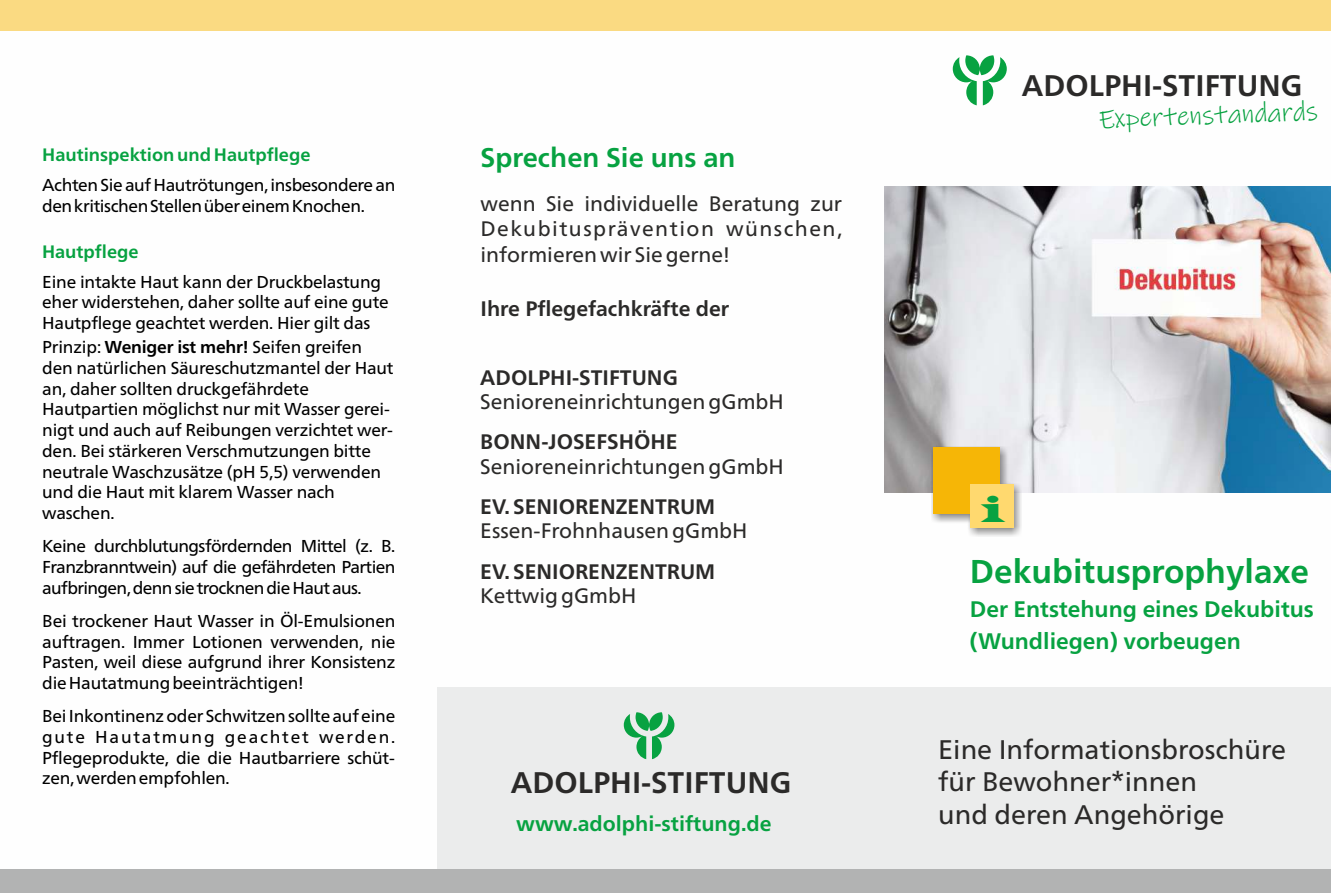
<style>
.page{position:relative;width:1331px;height:893px;background:#fff}
.page>*{position:absolute;margin:0;border:0;box-sizing:border-box;transform-origin:0 0}
.t1{font:37.8px "Latin Wide";color:#07a241}
.t2{font:700 33px "Frutiger Neue LT Pro";color:#07a241}
.t3{font:700 29.85px "Frutiger Neue LT Pro";color:#2b2a29}
.t4{font:27.15px "Ink Free";color:#07a241}
.t5{font:700 27px "Frutiger Neue LT Pro";color:#07a241}
.t6{font:26.85px/32.2px "Frutiger Neue LT Pro";color:#2b2a29}
.t7{font:700 22.5px/31.3px "Frutiger Neue LT Pro";color:#07a241}
.t8{font:21px/25.2px "Frutiger Neue LT Pro";color:#2b2a29;text-align:justify}
.t9{font:700 21px "Frutiger Neue LT Pro";color:#2b2a29}
.t10{font:700 21px "Frutiger Neue LT Pro";color:#07a241}
.t11{font:700 18px "Frutiger Neue LT Pro";color:#07a241}
.t12{font:17.25px/20.7px "Frutiger Neue LT Pro";letter-spacing:-.01em;color:#000;text-align:justify}
.s1{font-weight:700}
</style>
<div class="page">
<img style="left:884px;top:187px;width:447px;height:305px">
<div style="left:438px;top:687px;width:893px;height:182px;background:#ebecec"></div>
<div style="left:0;top:0;width:1331px;height:31px;background:#fada82"></div>
<svg style="left:953px;top:55px;width:54px;height:50px"></svg>
<div style="left:0;top:869px;width:1331px;height:24px;background:#b2b3b3"></div>
<img style="left:931px;top:447px;width:90px;height:89px">
<div style="left:933px;top:448px;width:67px;height:66px;background:#f6b606"></div>
<div style="left:970px;top:484px;width:43px;height:44px;background:#ffd96f"></div>
<svg style="left:624px;top:712px;width:50px;height:47px"></svg>
<p class="t11" style="left:42px;top:147px;width:270px">Hautinspektion und Hautpflege</p>
<p class="t12" style="left:42px;top:176px;width:355px">Achten Sie auf Hautrötungen, insbesondere an denkritischenStellenübereinemKnochen.</p>
<p class="t11" style="left:42px;top:244px;width:98px">Hautpflege</p>
<p class="t12" style="left:42px;top:273px;width:348px;text-align:left">Eine intakte Haut kann der Druckbelastung eher widerstehen, daher sollte auf eine gute<br>Hautpflege geachtet werden. Hier gilt das</p>
<p class="t12" style="left:42px;top:338px;width:353px;text-align:left">Prinzip: <span class="s1">Weniger ist mehr!</span> Seifen greifen den natürlichen Säureschutzmantel der Haut an, daher sollten druckgefährdete Hautpartien möglichst nur mit Wasser gerei&shy;nigt und auch auf Reibungen verzichtet wer&shy;den. Bei stärkeren Verschmutzungen bitte neutrale Waschzusätze (pH 5,5) verwenden und die Haut mit klarem Wasser nach waschen.</p>
<p class="t12" style="left:42px;top:537px;width:355px">Keine durchblutungsfördernden Mittel (z. B.<br>Franzbranntwein) auf die gefährdeten Partien aufbringen, denn sie trocknen die Haut aus.</p>
<p class="t12" style="left:42px;top:612px;width:355px">Bei trockener Haut Wasser in Öl-Emulsionen auftragen. Immer Lotionen verwenden, nie Pasten, weil diese aufgrund ihrer Konsistenz dieHautatmungbeeinträchtigen!</p>
<p class="t12" style="left:42px;top:707px;width:355px">BeiInkontinenzoder Schwitzensollteaufeine gute Hautatmung geachtet werden.<br>Pflegeprodukte, die die Hautbarriere schüt&shy;zen,werdenempfohlen.</p>
<h3 class="t5" style="left:481px;top:147px;width:256px">Sprechen Sie uns an</h3>
<p class="t8" style="left:481px;top:193px;width:363px">wenn Sie individuelle Beratung zur Dekubitusprävention wünschen, informieren wir Sie gerne!</p>
<p class="t9" style="left:481px;top:299px;width:250px">Ihre Pflegefachkräfte der</p>
<p class="t9" style="left:480px;top:368px;width:199px">ADOLPHI-STIFTUNG</p>
<p class="t8" style="left:480px;top:391px;width:305px">Senioreneinrichtungen gGmbH</p>
<p class="t9" style="left:480px;top:433px;width:199px">BONN-JOSEFSHÖHE</p>
<p class="t8" style="left:480px;top:456px;width:305px">Senioreneinrichtungen gGmbH</p>
<p class="t9" style="left:480px;top:498px;width:237px">EV. SENIORENZENTRUM</p>
<p class="t8" style="left:480px;top:520px;width:269px">Essen-Frohnhausen gGmbH</p>
<p class="t9" style="left:480px;top:562px;width:237px">EV. SENIORENZENTRUM</p>
<p class="t8" style="left:480px;top:585px;width:158px">Kettwig gGmbH</p>
<h3 class="t3" style="left:511px;top:770px;width:282px">ADOLPHI-STIFTUNG</h3>
<p class="t10" style="left:516px;top:815px;width:257px">www.adolphi-stiftung.de</p>
<h3 class="t3" style="left:1022px;top:73px;width:282px">ADOLPHI-STIFTUNG</h3>
<h3 class="t4" style="left:1098px;top:109px;width:221px;rotate:-2deg">Expertenstandards</h3>
<h1 class="t1" style="left:981px;top:495px;width:25px">i</h1>
<h2 class="t2" style="left:970px;top:558px;width:341px">Dekubitusprophylaxe</h2>
<h3 class="t7" style="left:970px;top:596px;width:346px">Der Entstehung eines Dekubitus (Wundliegen) vorbeugen</h3>
<h3 class="t6" style="left:938px;top:736px;width:349px">Eine Informationsbroschüre für Bewohner*innen<br>und deren Angehörige</h3>
</div>
